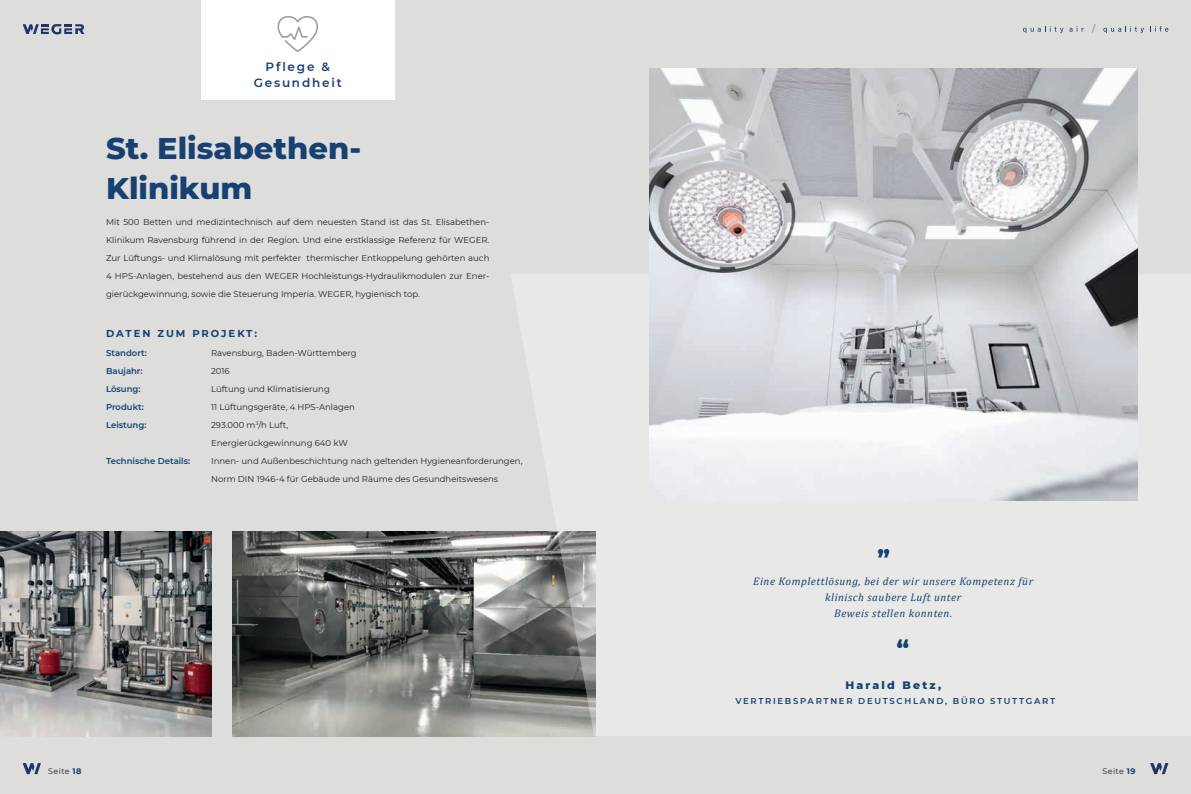
<style>
.page{position:relative;width:1191px;height:794px;background:#dddddb}
.page>*{position:absolute;margin:0;border:0;box-sizing:border-box;transform-origin:0 0}
.t1{font:800 30.5px/40px "Montserrat";color:#174073}
.t2{font:800 23px "Montserrat";color:#174073}
.t3{font:600 12px/16px "Montserrat";letter-spacing:.15em;color:#174073;text-align:center}
.t4{font:italic 11px/16px "Cambria";letter-spacing:.05em;color:#174073;text-align:center}
.t5{font:800 11px "Montserrat";letter-spacing:.2em;color:#174073}
.t6{font:700 10px "Montserrat";letter-spacing:.2em;color:#174073}
.t7{font:8.5px/18px "Montserrat";color:#231f20}
.t8{font:600 8.5px "Montserrat";color:#174073}
.t9{font:600 8.5px "Montserrat";letter-spacing:.2em;color:#174073}
.t10{font:8px "Montserrat";letter-spacing:.05em;color:#231f20}
.s1{font-weight:700;color:#174073}
</style>
<div class="page">
<svg style="left:1150px;top:763px;width:18px;height:11px"></svg>
<svg style="left:23px;top:763px;width:18px;height:11px"></svg>
<svg style="left:1091px;top:24px;width:4px;height:9px"></svg>
<svg style="left:1103px;top:26px;width:41px;height:7px"></svg>
<svg style="left:1150px;top:26px;width:18px;height:6px"></svg>
<svg style="left:1023px;top:26px;width:40px;height:7px"></svg>
<svg style="left:1069px;top:26px;width:14px;height:6px"></svg>
<svg style="left:23px;top:24px;width:61px;height:10px"></svg>
<div style="left:201px;top:0;width:193px;height:100px;background:#fff"></div>
<svg style="left:277px;top:16px;width:41px;height:36px"></svg>
<img style="left:233px;top:532px;width:277px;height:204px">
<img style="left:0;top:532px;width:212px;height:204px">
<svg style="left:510px;top:274px;width:681px;height:462px;fill:#e8e8e6"></svg>
<img style="left:649px;top:68px;width:488px;height:432px">
<h3 class="t3" style="left:254px;top:58px;width:90px">Pflege &amp;<br>Gesundheit</h3>
<h1 class="t1" style="left:106px;top:127px;width:257px">St. Elisabethen-<br>Klinikum</h1>
<p class="t7" style="left:106px;top:213px;width:385px;text-align:justify">Mit 500 Betten und medizintechnisch auf dem neuesten Stand ist das St. Elisabethen-Klinikum Ravensburg führend in der Region. Und eine erstklassige Referenz für WEGER.<br>Zur Lüftungs- und Klimalösung mit perfekter thermischer Entkoppelung gehörten auch 4 HPS-Anlagen, bestehend aus den WEGER Hochleistungs-Hydraulikmodulen zur Ener&shy;gierückgewinnung, sowie die Steuerung Imperia. WEGER, hygienisch top.</p>
<p class="t6" style="left:106px;top:326px;width:152px">DATEN ZUM PROJEKT:</p>
<p class="t8" style="left:106px;top:347px;width:42px">Standort:</p>
<p class="t7" style="left:211px;top:344px;width:147px">Ravensburg, Baden-Württemberg</p>
<p class="t8" style="left:106px;top:365px;width:38px">Baujahr:</p>
<p class="t7" style="left:211px;top:362px;width:20px">2016</p>
<p class="t8" style="left:106px;top:383px;width:36px">Lösung:</p>
<p class="t7" style="left:211px;top:380px;width:120px">Lüftung und Klimatisierung</p>
<p class="t8" style="left:106px;top:401px;width:39px">Produkt:</p>
<p class="t7" style="left:211px;top:398px;width:145px">11 Lüftungsgeräte, 4 HPS-Anlagen</p>
<p class="t8" style="left:106px;top:419px;width:42px">Leistung:</p>
<p class="t7" style="left:211px;top:416px;width:138px">293.000 m<sup>3</sup>/h Luft,<br>Energierückgewinnung 640 kW</p>
<p class="t8" style="left:106px;top:455px;width:86px">Technische Details:</p>
<p class="t7" style="left:211px;top:452px;width:313px">Innen- und Außenbeschichtung nach geltenden Hygieneanforderungen,<br>Norm DIN 1946-4 für Gebäude und Räume des Gesundheitswesens</p>
<h2 class="t2" style="left:877px;top:529px;width:14px">„</h2>
<p class="t4" style="left:753px;top:572px;width:281px">Eine Komplettlösung, bei der wir unsere Kompetenz für klinisch saubere Luft unter<br>Beweis stellen konnten.</p>
<h2 class="t2" style="left:909px;top:668px;width:14px;rotate:-180deg">„</h2>
<p class="t5" style="left:845px;top:677px;width:97px">Harald Betz,</p>
<p class="t9" style="left:735px;top:695px;width:321px">VERTRIEBSPARTNER DEUTSCHLAND, BÜRO STUTTGART</p>
<p class="t10" style="left:48px;top:766px;width:35px">Seite <span class="s1">18</span></p>
<p class="t10" style="left:1102px;top:766px;width:34px">Seite <span class="s1">19</span></p>
</div>
